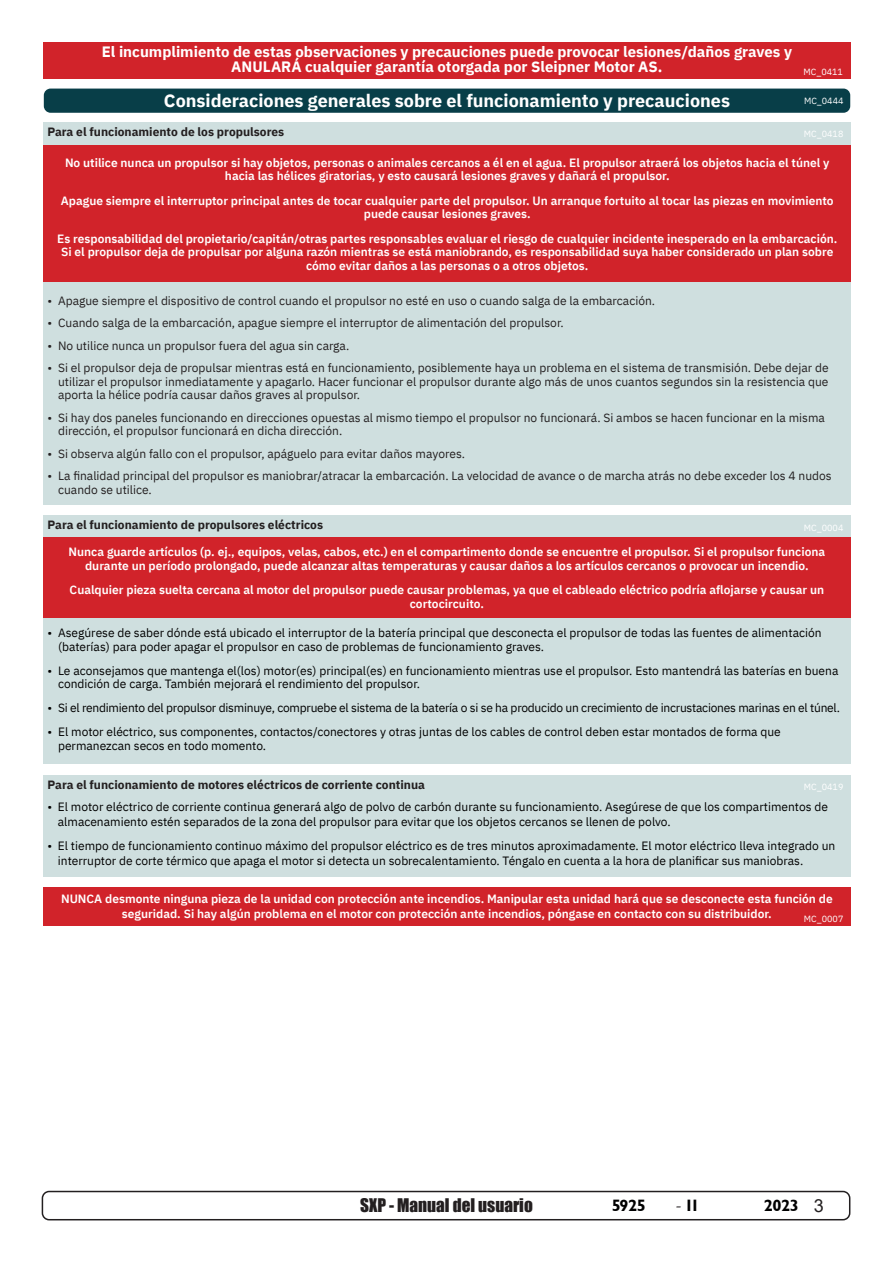
<style>
.page{position:relative;width:893px;height:1263px;background:#fff}
.page>*{position:absolute;margin:0;border:0;box-sizing:border-box;transform-origin:0 0}
.t1{font:700 18px "IBM Plex Sans";color:#fff}
.t2{font:17.25px "Impact";color:#231f20}
.t3{font:16.5px "Garrison Sans BOLD";letter-spacing:-.035em;color:#000}
.t4{font:700 15px/15px "IBM Plex Sans";color:#fff;text-align:center}
.t5{font:600 12px/13.5px "IBM Plex Sans";color:#fff;text-align:center}
.t6{font:12px/13.5px "IBM Plex Sans";color:#000}
.t7{font:12px/13.5px "IBM Plex Sans";color:#231f20}
.t8{font:700 12px "IBM Plex Sans";color:#231f20}
.t9{font:12px "IBM Plex Sans";letter-spacing:-.02em;color:#000}
.t10{font:9px "IBM Plex Sans";color:#fff}
.s1{font-family:"Minion Pro";font-size:18px;color:#231f20}
.s2{font-family:"Arial";font-size:18px;color:#231f20}
</style>
<div class="page">
<div style="left:42px;top:1191px;width:808px;height:29px;border:2px solid #231f20;border-radius:7px"></div>
<div style="left:43px;top:515px;width:808px;height:249px;background:#cfdfdf"></div>
<div style="left:43px;top:537px;width:808px;height:80px;background:#d1232a"></div>
<div style="left:43px;top:887px;width:808px;height:38px;background:#d1232a"></div>
<div style="left:43px;top:122px;width:808px;height:383px;background:#cfdfdf"></div>
<div style="left:44px;top:145px;width:807px;height:137px;background:#d1232a"></div>
<div style="left:43px;top:775px;width:808px;height:101px;background:#cfdfdf"></div>
<div style="left:43px;top:43px;width:808px;height:36px;background:#d1232a"></div>
<div style="left:44px;top:89px;width:806px;height:24px;background:#083e48;border-radius:7px"></div>
<p class="t4" style="left:102px;top:43px;width:692px">El incumplimiento de estas observaciones y precauciones puede provocar lesiones/daños graves y<br>ANULARÁ cualquier garantía otorgada por Sleipner Motor AS.</p>
<p class="t10" style="left:804px;top:65px;width:41px">MC_0411</p>
<p class="t1" style="left:164px;top:86px;width:568px">Consideraciones generales sobre el funcionamiento y precauciones</p>
<p class="t10" style="left:804px;top:93px;width:41px">MC_0444</p>
<p class="t8" style="left:47px;top:122px;width:238px">Para el funcionamiento de los propulsores</p>
<p class="t5" style="left:65px;top:155px;width:766px">No utilice nunca un propulsor si hay objetos, personas o animales cercanos a él en el agua. El propulsor atraerá los objetos hacia el túnel y hacia las hélices giratorias, y esto causará lesiones graves y dañará el propulsor.</p>
<p class="t5" style="left:61px;top:193px;width:774px">Apague siempre el interruptor principal antes de tocar cualquier parte del propulsor. Un arranque fortuito al tocar las piezas en movimiento puede causar lesiones graves.</p>
<p class="t5" style="left:57px;top:231px;width:782px">Es responsabilidad del propietario/capitán/otras partes responsables evaluar el riesgo de cualquier incidente inesperado en la embarcación.<br>Si el propulsor deja de propulsar por alguna razón mientras se está maniobrando, es responsabilidad suya haber considerado un plan sobre cómo evitar daños a las personas o a otros objetos.</p>
<p class="t10" style="left:804px;top:127px;width:41px">MC_0418</p>
<p class="t7" style="left:47px;top:293px;width:609px">• Apague siempre el dispositivo de control cuando el propulsor no esté en uso o cuando salga de la embarcación.</p>
<p class="t7" style="left:47px;top:315px;width:518px">• Cuando salga de la embarcación, apague siempre el interruptor de alimentación del propulsor.</p>
<p class="t7" style="left:47px;top:338px;width:303px">• No utilice nunca un propulsor fuera del agua sin carga.</p>
<p class="t7" style="left:58px;top:360px;width:772px;text-align:justify;text-indent:-11px">• Si el propulsor deja de propulsar mientras está en funcionamiento, posiblemente haya un problema en el sistema de transmisión. Debe dejar de utilizar el propulsor inmediatamente y apagarlo. Hacer funcionar el propulsor durante algo más de unos cuantos segundos sin la resistencia que aporta la hélice podría causar daños graves al propulsor.</p>
<p class="t7" style="left:58px;top:410px;width:768px;text-indent:-11px">• Si hay dos paneles funcionando en direcciones opuestas al mismo tiempo el propulsor no funcionará. Si ambos se hacen funcionar en la misma dirección, el propulsor funcionará en dicha dirección.</p>
<p class="t7" style="left:47px;top:446px;width:419px">• Si observa algún fallo con el propulsor, apáguelo para evitar daños mayores.</p>
<p class="t7" style="left:58px;top:468px;width:775px;text-indent:-11px">• La finalidad principal del propulsor es maniobrar/atracar la embarcación. La velocidad de avance o de marcha atrás no debe exceder los 4 nudos cuando se utilice.</p>
<p class="t8" style="left:48px;top:515px;width:277px">Para el funcionamiento de propulsores eléctricos</p>
<p class="t10" style="left:804px;top:521px;width:41px">MC_0004</p>
<p class="t5" style="left:69px;top:543px;width:758px;line-height:14.4px">Nunca guarde artículos (p. ej., equipos, velas, cabos, etc.) en el compartimento donde se encuentre el propulsor. Si el propulsor funciona durante un período prolongado, puede alcanzar altas temperaturas y causar daños a los artículos cercanos o provocar un incendio.</p>
<p class="t5" style="left:70px;top:581px;width:756px;line-height:14.4px">Cualquier pieza suelta cercana al motor del propulsor puede causar problemas, ya que el cableado eléctrico podría aflojarse y causar un cortocircuito.</p>
<p class="t6" style="left:58px;top:625px;width:765px;text-indent:-11px">• Asegúrese de saber dónde está ubicado el interruptor de la batería principal que desconecta el propulsor de todas las fuentes de alimentación (baterías) para poder apagar el propulsor en caso de problemas de funcionamiento graves.</p>
<p class="t6" style="left:58px;top:662px;width:782px;text-indent:-11px">• Le aconsejamos que mantenga el(los) motor(es) principal(es) en funcionamiento mientras use el propulsor. Esto mantendrá las baterías en buena condición de carga. También mejorará el rendimiento del propulsor.</p>
<p class="t9" style="left:47px;top:699px;width:794px">• Si el rendimiento del propulsor disminuye, compruebe el sistema de la batería o si se ha producido un crecimiento de incrustaciones marinas en el túnel.</p>
<p class="t6" style="left:58px;top:724px;width:724px;text-indent:-11px">• El motor eléctrico, sus componentes, contactos/conectores y otras juntas de los cables de control deben estar montados de forma que permanezcan secos en todo momento.</p>
<p class="t8" style="left:48px;top:775px;width:379px">Para el funcionamiento de motores eléctricos de corriente continua</p>
<p class="t10" style="left:804px;top:780px;width:41px">MC_0419</p>
<p class="t6" style="left:58px;top:798px;width:772px;line-height:15px;text-indent:-10px">• El motor eléctrico de corriente continua generará algo de polvo de carbón durante su funcionamiento. Asegúrese de que los compartimentos de almacenamiento estén separados de la zona del propulsor para evitar que los objetos cercanos se llenen de polvo.</p>
<p class="t6" style="left:58px;top:837px;width:779px;line-height:15px;text-indent:-10px">• El tiempo de funcionamiento continuo máximo del propulsor eléctrico es de tres minutos aproximadamente. El motor eléctrico lleva integrado un interruptor de corte térmico que apaga el motor si detecta un sobrecalentamiento. Téngalo en cuenta a la hora de planificar sus maniobras.</p>
<p class="t5" style="left:61px;top:890px;width:773px;line-height:15px">NUNCA desmonte ninguna pieza de la unidad con protección ante incendios. Manipular esta unidad hará que se desconecte esta función de seguridad. Si hay algún problema en el motor con protección ante incendios, póngase en contacto con su distribuidor.</p>
<p class="t10" style="left:804px;top:912px;width:41px">MC_0007</p>
<h2 class="t2" style="left:360px;top:1192px;width:174px">SXP - Manual del usuario</h2>
<h3 class="t3" style="left:612px;top:1196px;width:36px">5925</h3>
<h3 class="t3" style="left:675px;top:1196px;width:26px"><span class="s1">-</span> 11</h3>
<h3 class="t3" style="left:764px;top:1196px;width:61px">2023 <span class="s2">3</span></h3>
</div>
